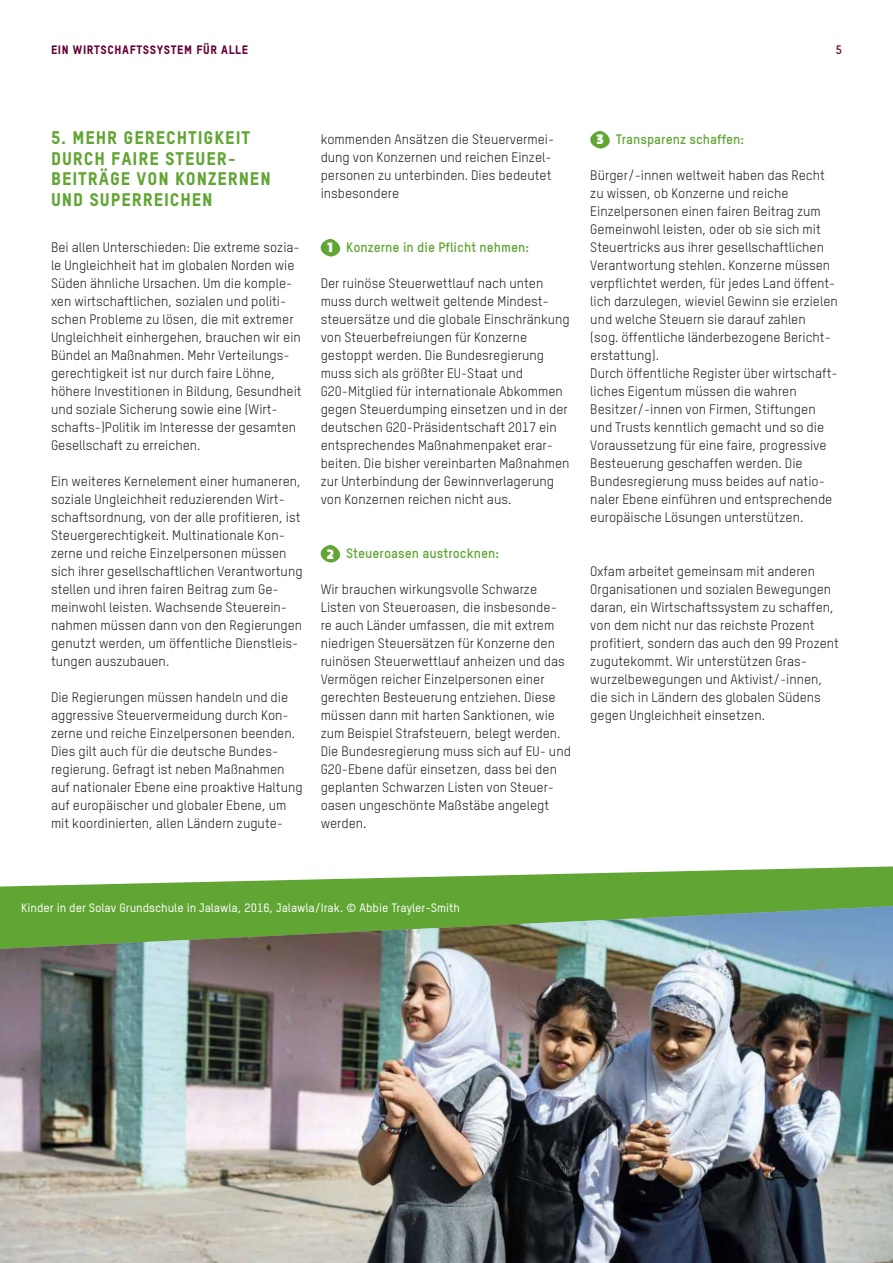
<style>
.page{position:relative;width:893px;height:1263px;background:#fff}
.page>*{position:absolute;margin:0;border:0;box-sizing:border-box;transform-origin:0 0}
.t1{font:18px/20.5px "Oxfam TSTARPRO Headline";letter-spacing:.05em;color:#61a534}
.t2{font:13.5px/18px "Oxfam TSTARPRO";color:#1a1a18}
.t3{font:700 13.5px "Oxfam TSTARPRO";color:#61a534}
.t4{font:500 12px "Oxfam TSTARPRO";color:#fff}
.t5{font:12px "Oxfam TSTARPRO Headline";letter-spacing:.05em;color:#630235}
.t6{font:700 12px "Oxfam TSTARPRO";color:#630235}
.s1{font-family:"Oxfam Headline";font-weight:400;font-size:13.35px;color:#fff}
</style>
<div class="page">
<svg style="left:321px;top:239px;width:19px;height:18px"></svg>
<svg style="left:321px;top:545px;width:19px;height:18px"></svg>
<svg style="left:590px;top:131px;width:20px;height:18px"></svg>
<svg style="left:0;top:866px;width:893px;height:40px;fill:#61a534"></svg>
<img style="left:0;top:906px;width:893px;height:357px">
<p class="t5" style="left:51px;top:41px;width:199px">EIN WIRTSCHAFTSSYSTEM FÜR ALLE</p>
<p class="t6" style="left:836px;top:41px;width:8px">5</p>
<h1 class="t1" style="left:51px;top:126px;width:221px">5. MEHR GERECHTIGKEIT<br>DURCH FAIRE STEUER-<br>BEITRÄGE VON KONZERNEN<br>UND SUPERREICHEN</h1>
<p class="t2" style="left:51px;top:237px;width:252px">Bei allen Unterschieden: Die extreme sozia&shy;le Ungleichheit hat im globalen Norden wie Süden ähnliche Ursachen. Um die komple&shy;xen wirtschaftlichen, sozialen und politi&shy;schen Probleme zu lösen, die mit extremer Ungleichheit einhergehen, brauchen wir ein Bündel an Maßnahmen. Mehr Verteilungs&shy;gerechtigkeit ist nur durch faire Löhne, höhere Investitionen in Bildung, Gesundheit und soziale Sicherung sowie eine (Wirt&shy;schafts- )Politik im Interesse der gesamten Gesellschaft zu erreichen.</p>
<p class="t2" style="left:51px;top:471px;width:253px">Ein weiteres Kernelement einer humaneren, soziale Ungleichheit reduzierenden Wirt&shy;schaftsordnung, von der alle profitieren, ist Steuergerechtigkeit. Multinationale Kon&shy;zerne und reiche Einzelpersonen müssen sich ihrer gesellschaftlichen Verantwortung stellen und ihren fairen Beitrag zum Ge&shy;meinwohl leisten. Wachsende Steuerein&shy;nahmen müssen dann von den Regierungen genutzt werden, um öffentliche Dienstleis&shy;tungen auszubauen.</p>
<p class="t2" style="left:51px;top:687px;width:253px">Die Regierungen müssen handeln und die aggressive Steuervermeidung durch Kon&shy;zerne und reiche Einzelpersonen beenden.<br>Dies gilt auch für die deutsche Bundes&shy;regierung. Gefragt ist neben Maßnahmen auf nationaler Ebene eine proaktive Haltung auf europäischer und globaler Ebene, um mit koordinierten, allen Ländern zugute-</p>
<p class="t2" style="left:321px;top:129px;width:235px">kommenden Ansätzen die Steuervermei&shy;dung von Konzernen und reichen Einzel&shy;personen zu unterbinden. Dies bedeutet insbesondere</p>
<p class="t3" style="left:327px;top:237px;width:203px"><span class="s1">1</span> Konzerne in die Pflicht nehmen:</p>
<p class="t2" style="left:321px;top:273px;width:251px">Der ruinöse Steuerwettlauf nach unten muss durch weltweit geltende Mindest&shy;steuersätze und die globale Einschränkung von Steuerbefreiungen für Konzerne gestoppt werden. Die Bundesregierung muss sich als größter EU-Staat und G20-Mitglied für internationale Abkommen gegen Steuerdumping einsetzen und in der deutschen G20- Präsidentschaft 2017 ein entsprechendes Maßnahmenpaket erar&shy;beiten. Die bisher vereinbarten Maßnahmen zur Unterbindung der Gewinnverlagerung von Konzernen reichen nicht aus.</p>
<p class="t3" style="left:327px;top:543px;width:174px"><span class="s1">2</span> Steueroasen austrocknen:</p>
<p class="t2" style="left:321px;top:579px;width:252px">Wir brauchen wirkungsvolle Schwarze Listen von Steueroasen, die insbesonde&shy;re auch Länder umfassen, die mit extrem niedrigen Steuersätzen für Konzerne den ruinösen Steuerwettlauf anheizen und das Vermögen reicher Einzelpersonen einer gerechten Besteuerung entziehen. Diese müssen dann mit harten Sanktionen, wie zum Beispiel Strafsteuern, belegt werden.<br>Die Bundesregierung muss sich auf EU- und G20-Ebene dafür einsetzen, dass bei den geplanten Schwarzen Listen von Steuer&shy;oasen ungeschönte Maßstäbe angelegt werden.</p>
<p class="t3" style="left:596px;top:129px;width:149px"><span class="s1">3</span> Transparenz schaffen:</p>
<p class="t2" style="left:590px;top:165px;width:249px">Bürger/-innen weltweit haben das Recht zu wissen, ob Konzerne und reiche Einzelpersonen einen fairen Beitrag zum Gemeinwohl leisten, oder ob sie sich mit Steuertricks aus ihrer gesellschaftlichen Verantwortung stehlen. Konzerne müssen verpflichtet werden, für jedes Land öffent&shy;lich darzulegen, wieviel Gewinn sie erzielen und welche Steuern sie darauf zahlen<br>(sog. öffentliche länderbezogene Bericht&shy;erstattung).<br>Durch öffentliche Register über wirtschaft&shy;liches Eigentum müssen die wahren Besitzer/-innen von Firmen, Stiftungen und Trusts kenntlich gemacht und so die Voraussetzung für eine faire, progressive Besteuerung geschaffen werden. Die Bundesregierung muss beides auf natio&shy;naler Ebene einführen und entsprechende europäische Lösungen unterstützen.</p>
<p class="t2" style="left:590px;top:561px;width:250px">Oxfam arbeitet gemeinsam mit anderen Organisationen und sozialen Bewegungen daran, ein Wirtschaftssystem zu schaffen, von dem nicht nur das reichste Prozent profitiert, sondern das auch den 99 Prozent zugutekommt. Wir unterstützen Gras&shy;wurzelbewegungen und Aktivist/-innen, die sich in Ländern des globalen Südens gegen Ungleichheit einsetzen.</p>
<p class="t4" style="left:21px;top:898px;width:440px">Kinder in der Solav Grundschule in Jalawla, 2016, Jalawla/Irak. © Abbie Trayler-Smith</p>
</div>
